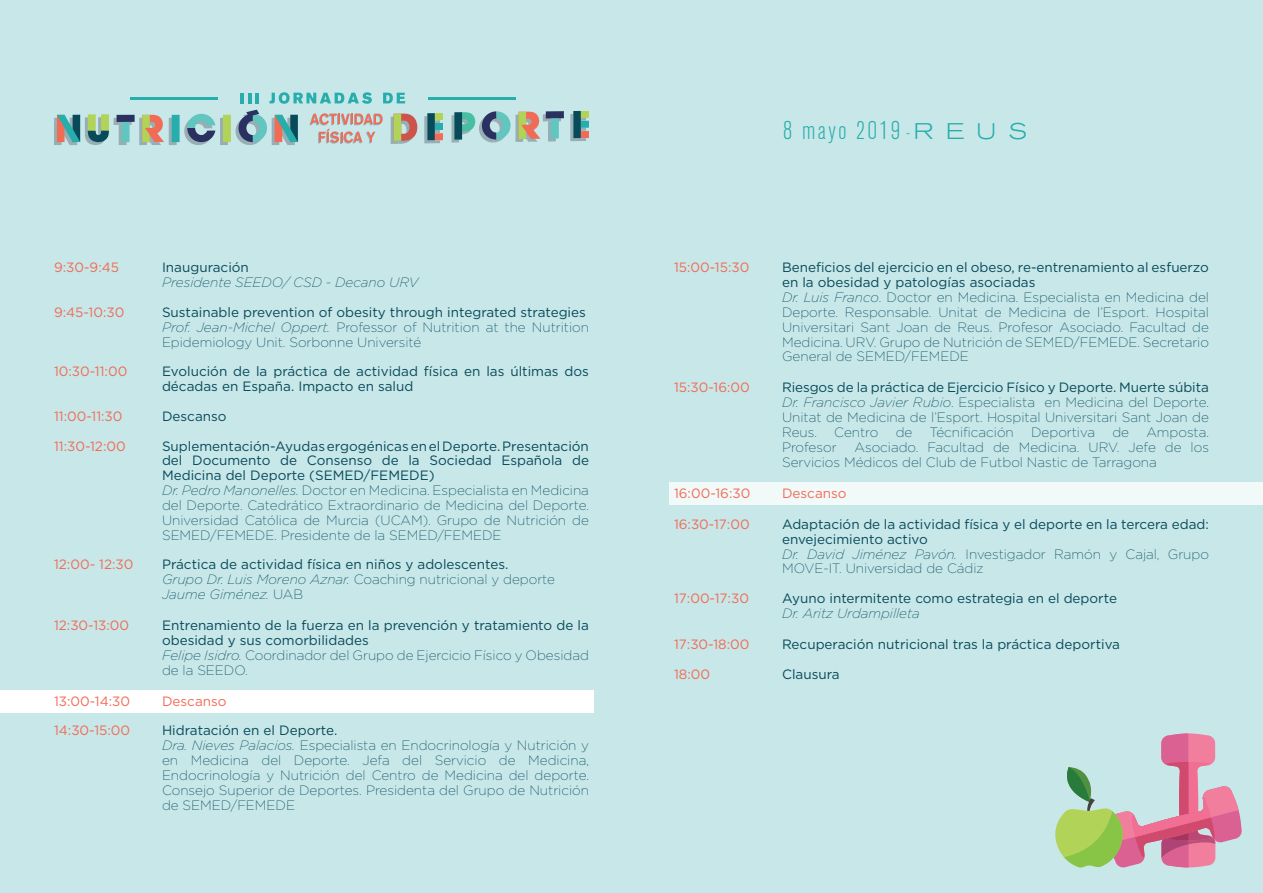
<style>
.page{position:relative;width:1263px;height:893px;background:#c7e7e9}
.page>*{position:absolute;margin:0;border:0;box-sizing:border-box;transform-origin:0 0}
.t1{font:300 condensed 25.5px "Akzidenz Grotesk BQ";letter-spacing:.1em;color:#26adac}
.t2{font:200 13.5px/14.9px "Gotham";color:#08495a}
.t3{font:13.5px/14.9px "Gotham";color:#08495a}
.t4{font:13.5px "Gotham";color:#f26b55}
.t5{font:italic 200 13.5px "Gotham";color:#08495a}
.s1{font-weight:400}
.s2{font-style:italic}
.s3{font-weight:200;font-style:italic}
.s4{font-weight:200}
.s5{font-size:18px}
.s6{font-stretch:expanded;font-size:22.5px}
</style>
<div class="page">
<div style="left:0;top:691px;width:593px;height:22px;background:#fff"></div>
<div style="left:670px;top:483px;width:593px;height:22px;background:#f1f9f9"></div>
<svg style="left:391px;top:113px;width:26px;height:31px"></svg>
<div style="left:394px;top:114px;width:7px;height:27px;background:#b0d358"></div>
<svg style="left:570px;top:114px;width:19px;height:27px"></svg>
<div style="left:573px;top:111px;width:8px;height:27px;background:#08495a"></div>
<div style="left:581px;top:111px;width:8px;height:7px;background:#b0d358"></div>
<div style="left:581px;top:121px;width:8px;height:7px;background:#26adac"></div>
<div style="left:581px;top:131px;width:8px;height:7px;background:#f26b55"></div>
<svg style="left:424px;top:116px;width:19px;height:27px"></svg>
<div style="left:427px;top:113px;width:8px;height:27px;background:#08495a"></div>
<div style="left:435px;top:113px;width:8px;height:7px;background:#b0d358"></div>
<div style="left:435px;top:123px;width:8px;height:7px;background:#26adac"></div>
<div style="left:435px;top:133px;width:8px;height:7px;background:#f26b55"></div>
<svg style="left:451px;top:111px;width:110px;height:32px"></svg>
<div style="left:546px;top:111px;width:18px;height:7px;background:#2a3160"></div>
<div style="left:551px;top:118px;width:8px;height:21px;background:#61c5c0"></div>
<svg style="left:54px;top:114px;width:78px;height:31px"></svg>
<div style="left:117px;top:115px;width:18px;height:7px;background:#2a3160"></div>
<div style="left:122px;top:122px;width:8px;height:20px;background:#61c5c0"></div>
<svg style="left:139px;top:110px;width:159px;height:35px"></svg>
<svg style="left:309px;top:113px;width:74px;height:31px"></svg>
<svg style="left:241px;top:93px;width:10px;height:10px"></svg>
<hr style="left:255px;top:93px;width:4px;height:10px;background:#26adac">
<svg style="left:270px;top:92px;width:102px;height:12px"></svg>
<svg style="left:383px;top:93px;width:22px;height:10px"></svg>
<hr style="left:130px;top:98px;width:88px;height:2px;background:#26adac">
<hr style="left:428px;top:98px;width:88px;height:2px;background:#26adac">
<svg style="left:1055px;top:733px;width:187px;height:135px"></svg>
<p class="t4" style="left:54px;top:259px;width:67px">9:30-9:45</p>
<p class="t3" style="left:162px;top:260px;width:88px">Inauguración</p>
<p class="t5" style="left:162px;top:274px;width:258px">Presidente SEEDO/ CSD - Decano URV</p>
<p class="t4" style="left:54px;top:303px;width:72px">9:45-10:30</p>
<p class="t2" style="left:162px;top:304px;width:428px"><span class="s1">Sustainable prevention of obesity through integrated strategies<br></span><span class="s2">Prof. Jean-Michel Oppert.</span> Professor of Nutrition at the Nutrition<br>Epidemiology Unit. Sorbonne Université</p>
<p class="t4" style="left:54px;top:363px;width:75px">10:30-11:00</p>
<p class="t3" style="left:162px;top:364px;width:428px">Evolución de la práctica de actividad física en las últimas dos décadas en España. Impacto en salud</p>
<p class="t4" style="left:54px;top:407px;width:70px">11:00-11:30</p>
<p class="t3" style="left:162px;top:408px;width:66px">Descanso</p>
<p class="t4" style="left:54px;top:437px;width:73px">11:30-12:00</p>
<p class="t2" style="left:162px;top:438px;width:428px"><span class="s1">Suplementación-Ayudas ergogénicas en el Deporte. Presentación del Documento de Consenso de la Sociedad Española de Medicina del Deporte (SEMED/FEMEDE)<br></span><span class="s2">Dr. Pedro Manonelles.</span> Doctor en Medicina. Especialista en Medicina del Deporte. Catedrático Extraordinario de Medicina del Deporte.<br>Universidad Católica de Murcia (UCAM). Grupo de Nutrición de SEMED/FEMEDE. Presidente de la SEMED/FEMEDE</p>
<p class="t4" style="left:54px;top:556px;width:81px">12:00- 12:30</p>
<p class="t3" style="left:162px;top:557px;width:395px">Práctica de actividad física en niños y adolescentes.<br><span class="s3">Grupo Dr. Luis Moreno Aznar.</span> <span class="s4">Coaching nutricional y deporte<br></span><span class="s3">Jaume Giménez.</span> <span class="s4">UAB</span></p>
<p class="t4" style="left:54px;top:617px;width:77px">12:30-13:00</p>
<p class="t3" style="left:162px;top:618px;width:428px">Entrenamiento de la fuerza en la prevención y tratamiento de la obesidad y sus comorbilidades<br><span class="s3">Felipe Isidro.</span> <span class="s4">Coordinador del Grupo de Ejercicio Físico y Obesidad de la SEEDO.</span></p>
<p class="t4" style="left:54px;top:692px;width:78px">13:00-14:30</p>
<p class="t4" style="left:162px;top:692px;width:66px">Descanso</p>
<p class="t4" style="left:54px;top:722px;width:78px">14:30-15:00</p>
<p class="t2" style="left:162px;top:723px;width:428px"><span class="s1">Hidratación en el Deporte.<br></span><span class="s2">Dra. Nieves Palacios.</span> Especialista en Endocrinología y Nutrición y en Medicina del Deporte. Jefa del Servicio de Medicina, Endocrinología y Nutrición del Centro de Medicina del deporte.<br>Consejo Superior de Deportes. Presidenta del Grupo de Nutrición de SEMED/FEMEDE</p>
<h1 class="t1" style="left:783px;top:116px;width:245px">8 mayo 2019 <span class="s5">-</span> <span class="s6">R E U S</span></h1>
<p class="t4" style="left:674px;top:259px;width:77px">15:00-15:30</p>
<p class="t2" style="left:782px;top:260px;width:428px"><span class="s1">Beneficios del ejercicio en el obeso, re-entrenamiento al esfuerzo en la obesidad y patologías asociadas<br></span><span class="s2">Dr. Luis Franco</span>. Doctor en Medicina. Especialista en Medicina del Deporte. Responsable. Unitat de Medicina de l’Esport. Hospital Universitari Sant Joan de Reus. Profesor Asociado. Facultad de Medicina. URV. Grupo de Nutrición de SEMED/FEMEDE. Secretario General de SEMED/FEMEDE</p>
<p class="t4" style="left:674px;top:379px;width:77px">15:30-16:00</p>
<p class="t2" style="left:782px;top:380px;width:428px;text-align:justify"><span class="s1">Riesgos de la práctica de Ejercicio Físico y Deporte. Muerte súbita </span><span class="s2">Dr. Francisco Javier Rubio</span>. Especialista en Medicina del Deporte.<br>Unitat de Medicina de l’Esport. Hospital Universitari Sant Joan de Reus.</p>
<p class="t2" style="left:834px;top:424px;width:46px">Centro</p>
<p class="t2" style="left:896px;top:424px;width:18px">de</p>
<p class="t2" style="left:930px;top:424px;width:86px">Técnificación</p>
<p class="t2" style="left:1031px;top:424px;width:66px">Deportiva</p>
<p class="t2" style="left:1112px;top:424px;width:18px">de</p>
<p class="t2" style="left:1146px;top:424px;width:64px">Amposta.</p>
<p class="t2" style="left:782px;top:439px;width:56px">Profesor</p>
<p class="t2" style="left:782px;top:439px;width:428px;text-indent:73px">Asociado. Facultad de Medicina. URV. Jefe de los<br>Servicios Médicos del Club de Futbol Nastic de Tarragona</p>
<p class="t4" style="left:674px;top:484px;width:78px">16:00-16:30</p>
<p class="t4" style="left:782px;top:484px;width:66px">Descanso</p>
<p class="t4" style="left:674px;top:515px;width:77px">16:30-17:00</p>
<p class="t3" style="left:782px;top:516px;width:428px">Adaptación de la actividad física y el deporte en la tercera edad: envejecimiento activo<br><span class="s3">Dr. David Jiménez Pavón.</span> <span class="s4">Investigador Ramón y Cajal, Grupo MOVE-IT. Universidad de Cádiz</span></p>
<p class="t4" style="left:674px;top:590px;width:76px">17:00-17:30</p>
<p class="t3" style="left:782px;top:591px;width:336px">Ayuno intermitente como estrategia en el deporte</p>
<p class="t5" style="left:782px;top:605px;width:139px">Dr. Aritz Urdampilleta</p>
<p class="t4" style="left:674px;top:636px;width:77px">17:30-18:00</p>
<p class="t3" style="left:782px;top:636px;width:340px">Recuperación nutricional tras la práctica deportiva</p>
<p class="t4" style="left:674px;top:665px;width:38px">18:00</p>
<p class="t3" style="left:782px;top:666px;width:59px">Clausura</p>
</div>
